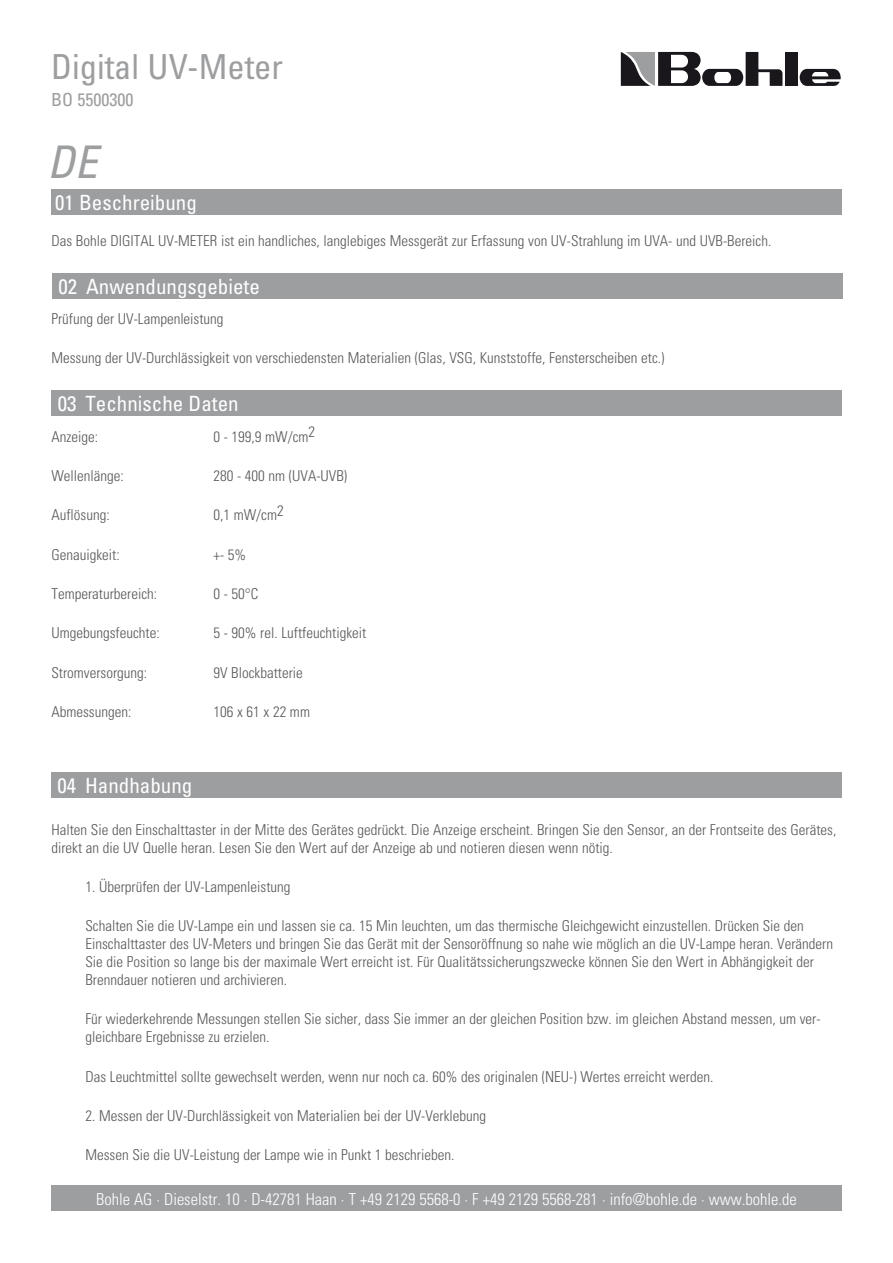
<style>
.page{position:relative;width:893px;height:1263px;background:#fff}
.page>*{position:absolute;margin:0;border:0;box-sizing:border-box;transform-origin:0 0}
.t1{font:italic condensed 45px "Univers";color:#9d9ea0}
.t2{font:condensed 34.5px "Univers";color:#9d9ea0}
.t3{font:condensed 21px "Univers";color:#fff}
.t4{font:condensed 18px "Univers";color:#9d9ea0}
.t5{font:300 condensed 16.5px "Univers";color:#fff}
.t6{font:300 condensed 15px/18px "Univers";color:#58585a}
</style>
<div class="page">
<div style="left:785px;top:52px;width:13px;height:34px;background:#1a171c"></div>
<svg style="left:800px;top:69px;width:41px;height:17px"></svg>
<svg style="left:621px;top:52px;width:161px;height:34px"></svg>
<div style="left:51px;top:1185px;width:791px;height:26px;background:#9d9ea0"></div>
<div style="left:51px;top:189px;width:791px;height:26px;background:#9d9ea0"></div>
<div style="left:52px;top:273px;width:791px;height:26px;background:#9d9ea0"></div>
<div style="left:51px;top:390px;width:791px;height:26px;background:#9d9ea0"></div>
<div style="left:51px;top:772px;width:791px;height:25px;background:#9d9ea0"></div>
<h2 class="t2" style="left:51px;top:44px;width:234px">Digital UV-Meter</h2>
<p class="t4" style="left:51px;top:88px;width:84px">BO 5500300</p>
<h1 class="t1" style="left:47px;top:133px;width:51px">DE</h1>
<h3 class="t3" style="left:55px;top:190px;width:143px">01 Beschreibung</h3>
<p class="t6" style="left:51px;top:231px;width:722px">Das Bohle DIGITAL UV-METER ist ein handliches, langlebiges Messgerät zur Erfassung von UV-Strahlung im UVA- und UVB-Bereich.</p>
<h3 class="t3" style="left:58px;top:274px;width:203px">02 Anwendungsgebiete</h3>
<p class="t6" style="left:51px;top:310px;width:174px">Prüfung der UV-Lampenleistung</p>
<p class="t6" style="left:51px;top:349px;width:615px">Messung der UV-Durchlässigkeit von verschiedensten Materialien (Glas, VSG, Kunststoffe, Fensterscheiben etc.)</p>
<h3 class="t3" style="left:58px;top:390px;width:182px">03 Technische Daten</h3>
<p class="t6" style="left:51px;top:428px;width:48px">Anzeige:</p>
<p class="t6" style="left:213px;top:428px;width:103px">0 - 199,9 mW/cm2</p>
<p class="t6" style="left:51px;top:467px;width:74px">Wellenlänge:</p>
<p class="t6" style="left:213px;top:467px;width:135px">280 - 400 nm (UVA-UVB)</p>
<p class="t6" style="left:51px;top:506px;width:60px">Auflösung:</p>
<p class="t6" style="left:213px;top:506px;width:72px">0,1 mW/cm2</p>
<p class="t6" style="left:51px;top:545px;width:70px">Genauigkeit:</p>
<p class="t6" style="left:213px;top:545px;width:34px">+- 5%</p>
<p class="t6" style="left:51px;top:585px;width:107px">Temperaturbereich:</p>
<p class="t6" style="left:213px;top:585px;width:46px">0 - 50°C</p>
<p class="t6" style="left:51px;top:624px;width:110px">Umgebungsfeuchte:</p>
<p class="t6" style="left:213px;top:624px;width:154px">5 - 90% rel. Luftfeuchtigkeit</p>
<p class="t6" style="left:51px;top:663px;width:97px">Stromversorgung:</p>
<p class="t6" style="left:213px;top:663px;width:91px">9V Blockbatterie</p>
<p class="t6" style="left:51px;top:702px;width:81px">Abmessungen:</p>
<p class="t6" style="left:213px;top:702px;width:98px">106 x 61 x 22 mm</p>
<h3 class="t3" style="left:57px;top:772px;width:136px">04 Handhabung</h3>
<p class="t6" style="left:51px;top:820px;width:786px">Halten Sie den Einschalttaster in der Mitte des Gerätes gedrückt. Die Anzeige erscheint. Bringen Sie den Sensor, an der Frontseite des Gerätes, direkt an die UV Quelle heran. Lesen Sie den Wert auf der Anzeige ab und notieren diesen wenn nötig.</p>
<p class="t6" style="left:85px;top:877px;width:207px">1. Überprüfen der UV-Lampenleistung</p>
<p class="t6" style="left:85px;top:917px;width:749px">Schalten Sie die UV-Lampe ein und lassen sie ca. 15 Min leuchten, um das thermische Gleichgewicht einzustellen. Drücken Sie den Einschalttaster des UV-Meters und bringen Sie das Gerät mit der Sensoröffnung so nahe wie möglich an die UV-Lampe heran. Verändern Sie die Position so lange bis der maximale Wert erreicht ist. Für Qualitätssicherungszwecke können Sie den Wert in Abhängigkeit der Brenndauer notieren und archivieren.</p>
<p class="t6" style="left:85px;top:1010px;width:737px">Für wiederkehrende Messungen stellen Sie sicher, dass Sie immer an der gleichen Position bzw. im gleichen Abstand messen, um ver&shy;gleichbare Ergebnisse zu erzielen.</p>
<p class="t6" style="left:85px;top:1067px;width:629px">Das Leuchtmittel sollte gewechselt werden, wenn nur noch ca. 60% des originalen (NEU-) Wertes erreicht werden.</p>
<p class="t6" style="left:85px;top:1106px;width:402px">2. Messen der UV-Durchlässigkeit von Materialien bei der UV-Verklebung</p>
<p class="t6" style="left:85px;top:1146px;width:370px">Messen Sie die UV-Leistung der Lampe wie in Punkt 1 beschrieben.</p>
<p class="t5" style="left:96px;top:1189px;width:702px">Bohle AG · Dieselstr. 10 · D-42781 Haan · T +49 2129 5568-0 · F +49 2129 5568-281 · info@bohle.de · www.bohle.de</p>
</div>
